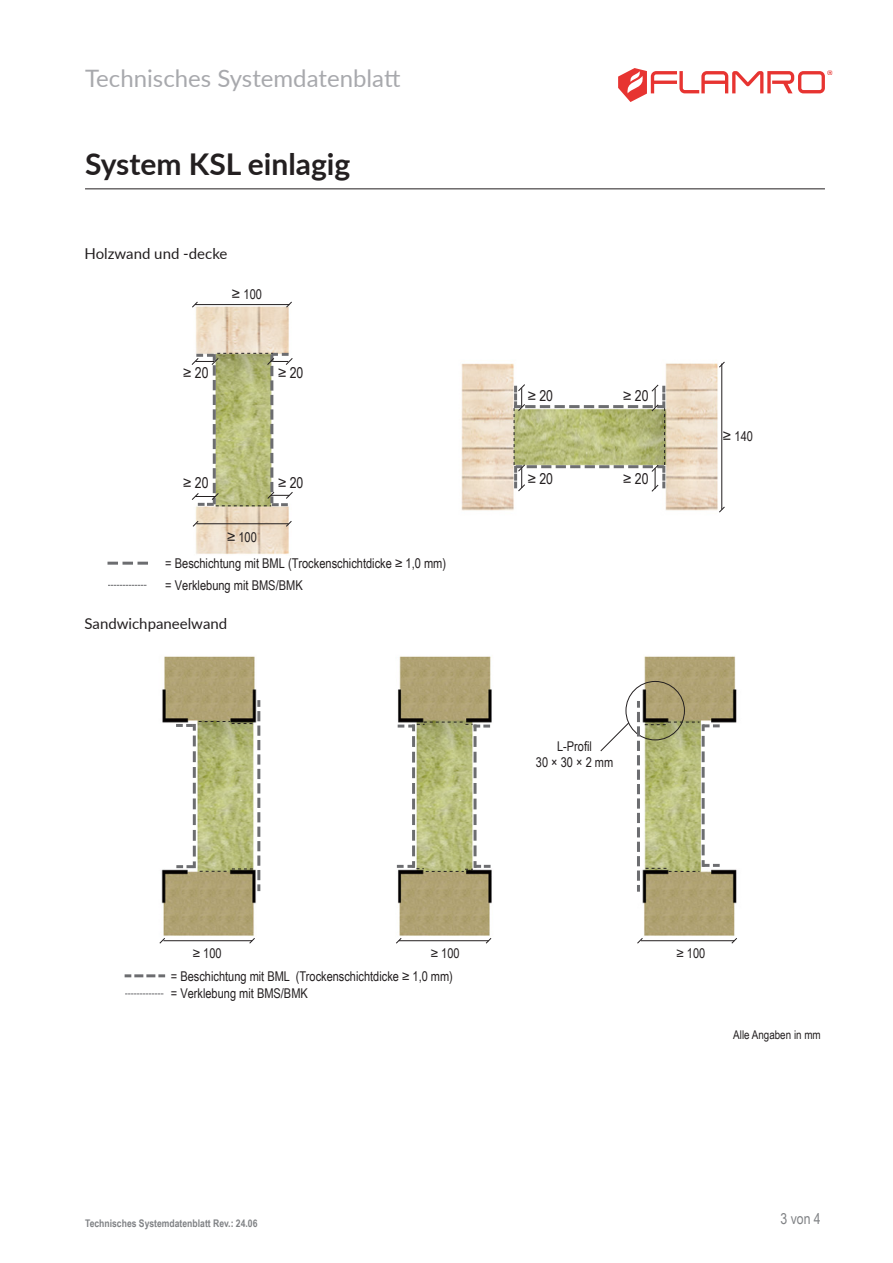
<style>
.page{position:relative;width:893px;height:1263px;background:#fff}
.page>*{position:absolute;margin:0;border:0;box-sizing:border-box;transform-origin:0 0}
.p___HL_System{font:700 30px "Lato";color:#231f20}
.t1{font:24px "Lato";color:#a8a9ad}
.p___Zwischenüberschrift_10P{font:15px "Lato";color:#231f20}
.t2{font:15px "Arial Narrow";color:#231f20}
.p___Footer_Seitenzahl{font:15px "Arial Narrow";color:#808285}
.t3{font:13.5px/22px "Arial Narrow";color:#231f20}
.p___Tabelle_rechtsbündig{font:12px "Arial Narrow";color:#231f20}
.t4{font:700 10.5px "Arial Narrow";color:#808285}
.s1{font-size:15px}
</style>
<div class="page">
<svg style="left:618px;top:68px;width:214px;height:34px"></svg>
<hr style="left:85px;top:188px;width:740px;height:1px;background:#231f20">
<img style="left:107px;top:305px;width:616px;height:260px">
<hr style="left:195px;top:304px;width:94px;height:1px;background:#231f20">
<svg style="left:191px;top:301px;width:8px;height:7px"></svg>
<svg style="left:285px;top:301px;width:8px;height:7px"></svg>
<hr style="left:196px;top:523px;width:93px;height:1px;background:#231f20">
<svg style="left:192px;top:520px;width:7px;height:7px"></svg>
<svg style="left:285px;top:520px;width:7px;height:7px"></svg>
<svg style="left:191px;top:353px;width:103px;height:153px"></svg>
<svg style="left:108px;top:585px;width:39px;height:1px"></svg>
<svg style="left:109px;top:562px;width:39px;height:3px"></svg>
<hr style="left:721px;top:363px;width:1px;height:146px;background:#231f20">
<svg style="left:718px;top:361px;width:7px;height:7px"></svg>
<svg style="left:718px;top:506px;width:7px;height:7px"></svg>
<svg style="left:514px;top:383px;width:151px;height:109px"></svg>
<img style="left:124px;top:656px;width:613px;height:339px">
<hr style="left:163px;top:940px;width:89px;height:1px;background:#231f20">
<svg style="left:159px;top:937px;width:7px;height:7px"></svg>
<svg style="left:249px;top:937px;width:7px;height:7px"></svg>
<hr style="left:399px;top:940px;width:90px;height:1px;background:#231f20">
<svg style="left:395px;top:937px;width:7px;height:7px"></svg>
<svg style="left:485px;top:937px;width:7px;height:7px"></svg>
<hr style="left:641px;top:940px;width:93px;height:1px;background:#231f20">
<svg style="left:636px;top:937px;width:7px;height:7px"></svg>
<svg style="left:731px;top:937px;width:6px;height:7px"></svg>
<svg style="left:600px;top:722px;width:30px;height:30px"></svg>
<div style="left:626px;top:681px;width:59px;height:59px;border:1px solid #231f20;border-radius:50%"></div>
<svg style="left:126px;top:993px;width:38px;height:1px"></svg>
<svg style="left:637px;top:702px;width:3px;height:4px"></svg>
<svg style="left:714px;top:724px;width:4px;height:3px"></svg>
<svg style="left:714px;top:864px;width:4px;height:3px"></svg>
<svg style="left:637px;top:713px;width:71px;height:177px"></svg>
<svg style="left:409px;top:738px;width:80px;height:134px"></svg>
<svg style="left:398px;top:865px;width:4px;height:3px"></svg>
<svg style="left:485px;top:724px;width:4px;height:3px"></svg>
<svg style="left:160px;top:974px;width:4px;height:3px"></svg>
<svg style="left:126px;top:974px;width:28px;height:3px"></svg>
<svg style="left:410px;top:722px;width:69px;height:8px"></svg>
<svg style="left:399px;top:724px;width:4px;height:3px"></svg>
<svg style="left:188px;top:712px;width:72px;height:178px"></svg>
<svg style="left:178px;top:865px;width:4px;height:3px"></svg>
<h2 class="t1" style="left:85px;top:61px;width:317px">Technisches Systemdatenblatt</h2>
<p class="p___HL_System" style="left:85px;top:142px;width:267px">System KSL einlagig</p>
<p class="p___Zwischenüberschrift_10P" style="left:85px;top:243px;width:144px">Holzwand und -decke</p>
<p class="t3" style="left:232px;top:283px;width:32px"><span class="s1">≥</span> 100</p>
<p class="t2" style="left:183px;top:362px;width:27px">≥ 20</p>
<p class="t2" style="left:278px;top:362px;width:27px">≥ 20</p>
<p class="t2" style="left:183px;top:472px;width:27px">≥ 20</p>
<p class="t3" style="left:227px;top:526px;width:31px"><span class="s1">≥</span> 100</p>
<p class="t2" style="left:278px;top:472px;width:27px">≥ 20</p>
<p class="t3" style="left:165px;top:551px;width:282px">= Beschichtung mit BML (Trockenschichtdicke ≥ 1,0 mm) = Verklebung mit BMS/BMK</p>
<p class="p___Zwischenüberschrift_10P" style="left:85px;top:613px;width:144px">Sandwichpaneelwand</p>
<p class="t2" style="left:528px;top:385px;width:27px">≥ 20</p>
<p class="t2" style="left:623px;top:385px;width:27px">≥ 20</p>
<p class="t2" style="left:528px;top:468px;width:27px">≥ 20</p>
<p class="t2" style="left:623px;top:468px;width:27px">≥ 20</p>
<p class="t3" style="left:723px;top:424px;width:32px"><span class="s1">≥</span> 140</p>
<p class="t3" style="left:536px;top:737px;width:79px;line-height:16.2px;text-align:center">L-Profil<br>30 × 30 × 2 mm</p>
<p class="t3" style="left:193px;top:941px;width:30px">≥ 100</p>
<p class="t3" style="left:431px;top:941px;width:30px">≥ 100</p>
<p class="t3" style="left:676px;top:941px;width:30px">≥ 100</p>
<p class="t3" style="left:171px;top:965px;width:284px">= Beschichtung mit BML (Trockenschichtdicke ≥ 1,0 mm)</p>
<p class="t3" style="left:171px;top:982px;width:138px">= Verklebung mit BMS/BMK</p>
<p class="p___Tabelle_rechtsbündig" style="left:733px;top:1026px;width:89px">Alle Angaben in mm</p>
<p class="t4" style="left:85px;top:1215px;width:174px">Technisches Systemdatenblatt Rev.: 24.06</p>
<p class="p___Footer_Seitenzahl" style="left:780px;top:1207px;width:42px">3 von 4</p>
</div>
